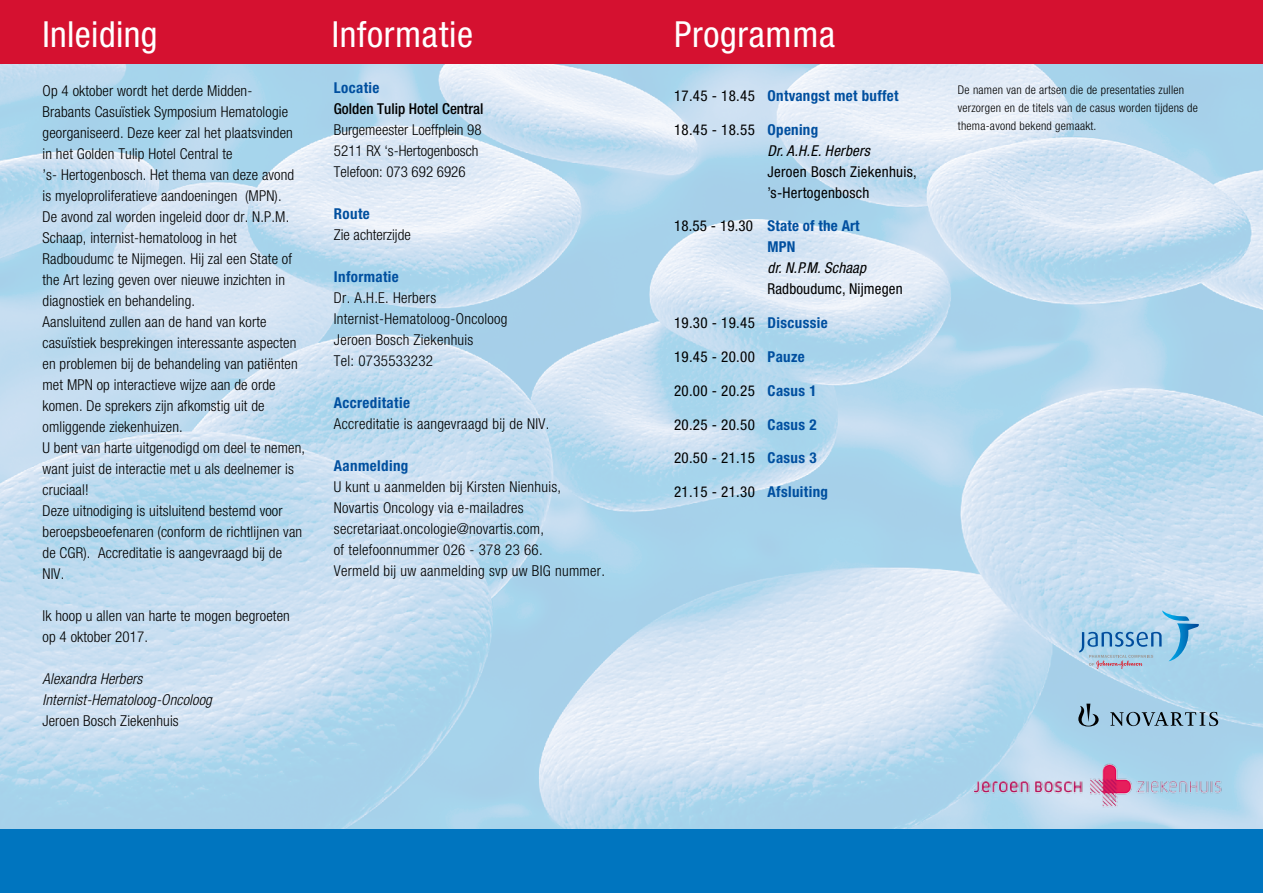
<style>
.page{position:relative;width:1263px;height:893px;background:#fff}
.page>*{position:absolute;margin:0;border:0;box-sizing:border-box;transform-origin:0 0}
.t1{font:condensed 36px "Helvetica Neue LT Std";letter-spacing:.02em;color:#fff}
.t2{font:300 condensed 15px/21px "Helvetica Neue LT Std";letter-spacing:.01em;color:#000}
.t3{font:condensed 15px/21px "Helvetica Neue LT Std";letter-spacing:.02em;color:#000}
.t4{font:700 condensed 15px/21px "Helvetica Neue LT Std";letter-spacing:.025em;color:#004f9f}
.t5{font:italic condensed 15px/21px "Helvetica Neue LT Std";letter-spacing:.02em;color:#000}
.t6{font:italic 300 condensed 15px/21px "Helvetica Neue LT Std";letter-spacing:.01em;color:#000}
.t7{font:500 condensed 15px "Helvetica Neue LT Std";color:#000}
.t8{font:300 condensed 12px/18px "Helvetica Neue LT Std";letter-spacing:.02em;color:#000}
.s1{font-weight:400;color:#000}
.s2{font-style:normal}
.s3{font-weight:700;font-style:normal;color:#004f9f}
.s4{font-weight:700;color:#004f9f}
</style>
<div class="page">
<img style="left:0;top:64px;width:1263px;height:765px">
<svg style="left:1078px;top:704px;width:140px;height:22px;background:#8aabc0"></svg>
<div style="left:0;top:0;width:1263px;height:64px;background:#d51130"></div>
<div style="left:0;top:829px;width:1263px;height:64px;background:#0075bf"></div>
<img style="left:962px;top:760px;width:265px;height:53px">
<svg style="left:1079px;top:610px;width:120px;height:59px;background:#9bc6e2"></svg>
<h1 class="t1" style="left:43px;top:13px;width:116px">Inleiding</h1>
<p class="t2" style="left:43px;top:80px;width:264px">Op 4 oktober wordt het derde Midden-<br>Brabants Casuïstiek Symposium Hematologie georganiseerd. Deze keer zal het plaatsvinden in het Golden Tulip Hotel Central te<br>’s- Hertogenbosch. Het thema van deze avond is myeloproliferatieve aandoeningen (MPN).<br>De avond zal worden ingeleid door dr. N.P.M.<br>Schaap, internist-hematoloog in het Radboudumc te Nijmegen. Hij zal een State of the Art lezing geven over nieuwe inzichten in diagnostiek en behandeling.<br>Aansluitend zullen aan de hand van korte casuïstiek besprekingen interessante aspecten en problemen bij de behandeling van patiënten met MPN op interactieve wijze aan de orde komen. De sprekers zijn afkomstig uit de omliggende ziekenhuizen.<br>U bent van harte uitgenodigd om deel te nemen, want juist de interactie met u als deelnemer is cruciaal!<br>Deze uitnodiging is uitsluitend bestemd voor beroepsbeoefenaren (conform de richtlijnen van de CGR). Accreditatie is aangevraagd bij de NIV.</p>
<p class="t2" style="left:43px;top:605px;width:249px">Ik hoop u allen van harte te mogen begroeten op 4 oktober 2017.</p>
<p class="t6" style="left:43px;top:668px;width:171px">Alexandra Herbers<br>Internist-Hematoloog-Oncoloog</p>
<p class="t2" style="left:43px;top:710px;width:138px">Jeroen Bosch Ziekenhuis</p>
<h1 class="t1" style="left:332px;top:13px;width:143px">Informatie</h1>
<p class="t4" style="left:334px;top:77px;width:47px">Locatie</p>
<p class="t7" style="left:334px;top:100px;width:151px">Golden Tulip Hotel Central</p>
<p class="t2" style="left:334px;top:119px;width:149px">Burgemeester Loeffplein 98<br>5211 RX ‘s-Hertogenbosch<br>Telefoon: 073 692 6926</p>
<p class="t4" style="left:334px;top:203px;width:37px">Route</p>
<p class="t2" style="left:334px;top:224px;width:78px">Zie achterzijde</p>
<p class="t4" style="left:334px;top:266px;width:66px">Informatie</p>
<p class="t2" style="left:334px;top:287px;width:175px">Dr. A.H.E. Herbers<br>Internist-Hematoloog-Oncoloog<br>Jeroen Bosch Ziekenhuis<br>Tel: 0735533232</p>
<p class="t4" style="left:334px;top:392px;width:78px">Accreditatie</p>
<p class="t2" style="left:334px;top:413px;width:217px">Accreditatie is aangevraagd bij de NIV.</p>
<p class="t4" style="left:334px;top:455px;width:76px">Aanmelding</p>
<p class="t2" style="left:334px;top:476px;width:272px">U kunt u aanmelden bij Kirsten Nienhuis, Novartis Oncology via e-mailadres secretariaat.oncologie@novartis.com,<br>of telefoonnummer 026 - 378 23 66.<br>Vermeld bij uw aanmelding svp uw BIG nummer.</p>
<h1 class="t1" style="left:674px;top:13px;width:162px">Programma</h1>
<p class="t4" style="left:674px;top:85px;width:226px"><span class="s1">17.45 - 18.45</span> Ontvangst met buffet</p>
<p class="t5" style="left:767px;top:119px;width:104px;text-indent:-94px"><span class="s2">18.45 - 18.55</span> <span class="s3">Opening<br></span>Dr. A.H.E. Herbers</p>
<p class="t3" style="left:767px;top:161px;width:151px">Jeroen Bosch Ziekenhuis, ’s-Hertogenbosch</p>
<p class="t4" style="left:767px;top:215px;width:94px;text-indent:-94px"><span class="s1">18.55 - 19.30</span> State of the Art<br>MPN</p>
<p class="t5" style="left:767px;top:258px;width:100px">dr. N.P.M. Schaap</p>
<p class="t3" style="left:767px;top:279px;width:137px">Radboudumc, Nijmegen</p>
<p class="t3" style="left:674px;top:312px;width:155px">19.30 - 19.45 <span class="s4">Discussie</span></p>
<p class="t3" style="left:674px;top:346px;width:132px">19.45 - 20.00 <span class="s4">Pauze</span></p>
<p class="t3" style="left:674px;top:380px;width:144px">20.00 - 20.25 <span class="s4">Casus 1</span></p>
<p class="t3" style="left:674px;top:414px;width:144px">20.25 - 20.50 <span class="s4">Casus 2</span></p>
<p class="t3" style="left:674px;top:447px;width:144px">20.50 - 21.15 <span class="s4">Casus 3</span></p>
<p class="t3" style="left:674px;top:481px;width:156px">21.15 - 21.30 <span class="s4">Afsluiting</span></p>
<p class="t8" style="left:958px;top:80px;width:242px">De namen van de artsen die de presentaties zullen verzorgen en de titels van de casus worden tijdens de thema-avond bekend gemaakt.</p>
</div>
